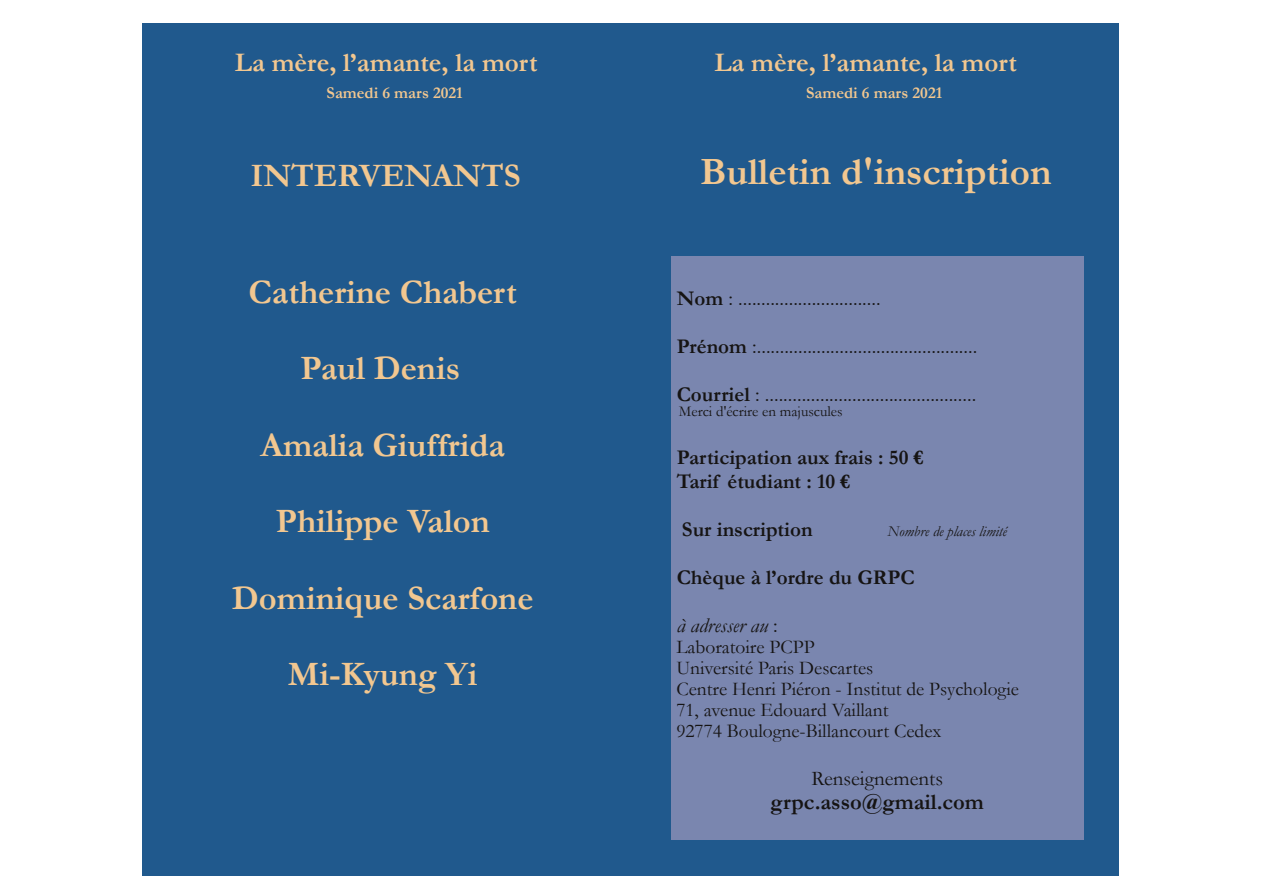
<style>
.page{position:relative;width:1263px;height:893px;background:#fff}
.page>*{position:absolute;margin:0;border:0;box-sizing:border-box;transform-origin:0 0}
.t1{font:700 39px "Garamond";color:#f2c790}
.t2{font:700 34.5px "Garamond";color:#f2c790}
.t3{font:700 33px "Garamond";color:#f2c790}
.t4{font:700 27px "Garamond";color:#f2c790}
.t5{font:700 22.5px "Garamond";color:#161413}
.t6{font:21px "Garamond";color:#161413}
.t7{font:700 21px/24px "Garamond";color:#161413}
.t8{font:italic 21px "Garamond";color:#161413}
.t9{font:19.5px/21px "Garamond";color:#161413}
.t10{font:700 16.5px "Garamond";color:#f2c790}
.t11{font:15px "Garamond";color:#161413}
.t12{font:italic 15px "Garamond";color:#161413}
.s1{font-weight:700}
.s2{font-style:normal}
</style>
<div class="page">
<div style="left:142px;top:23px;width:977px;height:852px;background:#20598d"></div>
<div style="left:671px;top:257px;width:413px;height:583px;background:#7a86af"></div>
<p class="t4" style="left:235px;top:47px;width:304px">La mère, l’amante, la mort</p>
<p class="t10" style="left:327px;top:84px;width:138px">Samedi 6 mars 2021</p>
<h3 class="t3" style="left:250px;top:157px;width:272px">INTERVENANTS</h3>
<h2 class="t2" style="left:248px;top:273px;width:270px">Catherine Chabert</h2>
<h2 class="t2" style="left:300px;top:350px;width:161px">Paul Denis</h2>
<h2 class="t2" style="left:260px;top:426px;width:246px">Amalia Giuffrida</h2>
<h2 class="t2" style="left:276px;top:503px;width:215px">Philippe Valon</h2>
<h2 class="t2" style="left:232px;top:579px;width:303px">Dominique Scarfone</h2>
<h2 class="t2" style="left:288px;top:656px;width:191px">Mi-Kyung Yi</h2>
<p class="t4" style="left:714px;top:47px;width:304px">La mère, l’amante, la mort</p>
<p class="t10" style="left:806px;top:84px;width:138px">Samedi 6 mars 2021</p>
<h1 class="t1" style="left:700px;top:150px;width:353px">Bulletin d'inscription</h1>
<p class="t6" style="left:677px;top:286px;width:205px"><span class="s1">Nom</span> : ...............................</p>
<p class="t6" style="left:677px;top:334px;width:302px"><span class="s1">Prénom</span> :................................................</p>
<p class="t6" style="left:677px;top:382px;width:301px"><span class="s1">Courriel</span> : ..............................................</p>
<p class="t11" style="left:679px;top:403px;width:165px">Merci d'écrire en majuscules</p>
<p class="t7" style="left:677px;top:445px;width:248px">Participation aux frais : 50 €<br>Tarif étudiant : 10 €</p>
<p class="t7" style="left:682px;top:517px;width:132px">Sur inscription</p>
<p class="t12" style="left:887px;top:523px;width:121px">Nombre de places limité</p>
<p class="t7" style="left:677px;top:565px;width:239px">Chèque à l’ordre du GRPC</p>
<p class="t8" style="left:677px;top:613px;width:103px">à adresser au <span class="s2">:</span></p>
<p class="t9" style="left:676px;top:636px;width:344px">Laboratoire PCPP<br>Université Paris Descartes<br>Centre Henri Piéron - Institut de Psychologie<br>71, avenue Edouard Vaillant<br>92774 Boulogne-Billancourt Cedex</p>
<p class="t6" style="left:811px;top:766px;width:133px">Renseignements</p>
<p class="t5" style="left:770px;top:789px;width:215px">grpc.asso@gmail.com</p>
</div>
